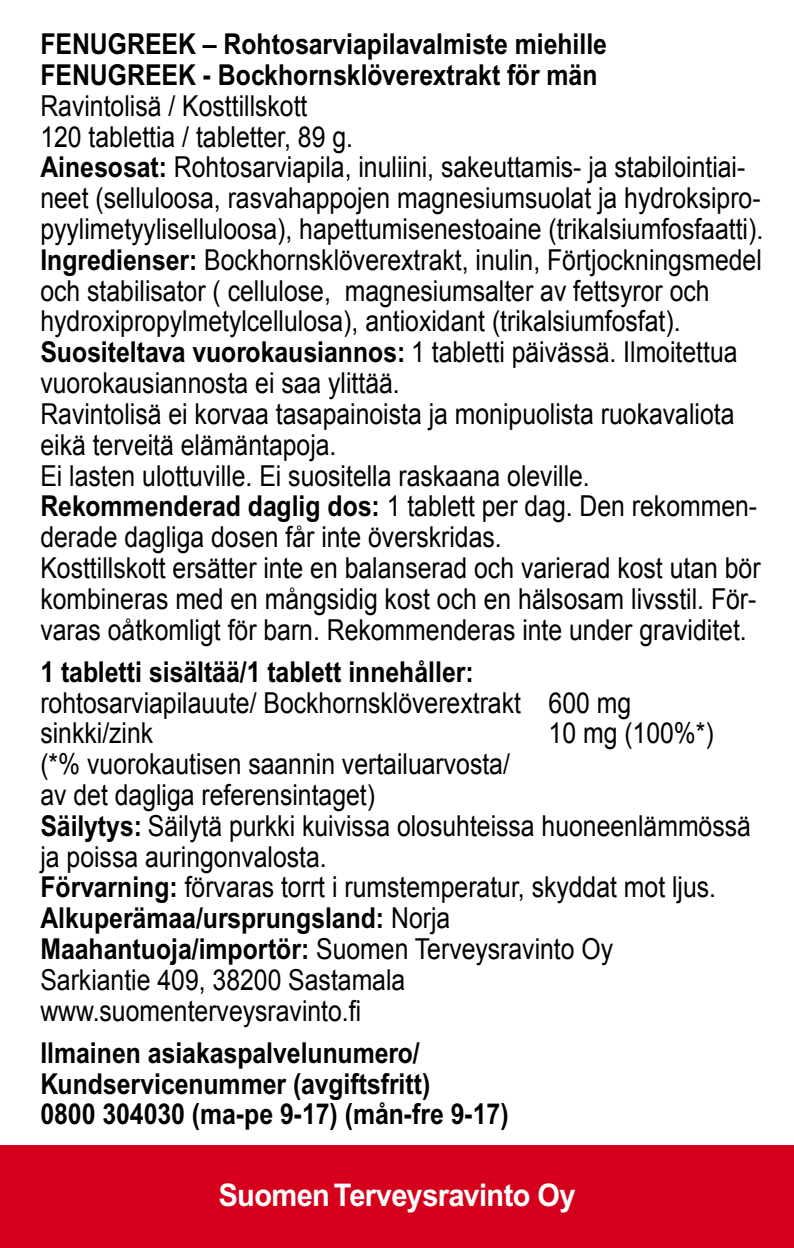
<style>
.page{position:relative;width:794px;height:1248px;background:#fff}
.page>*{position:absolute;margin:0;border:0;box-sizing:border-box;transform-origin:0 0}
.t1{font:700 31.2px "Arial";letter-spacing:-.02em;color:#fff;scale:.93 1}
.t2{font:28.8px/30.8px "Arial";color:#000;scale:.86 1}
.t3{font:700 28.8px/30.8px "Arial";color:#000;scale:.86 1}
.s1{font-weight:700}
</style>
<div class="page">
<div style="left:0;top:1145px;width:794px;height:102px;background:#d5001c"></div>
<p class="t3" style="left:40px;top:29px;width:660px">FENUGREEK – Rohtosarviapilavalmiste miehille<br>FENUGREEK - Bockhornsklöverextrakt för män</p>
<p class="t2" style="left:40px;top:91px;width:842px">Ravintolisä / Kosttillskott<br>120 tablettia / tabletter, 89 g.<br><span class="s1">Ainesosat:</span> Rohtosarviapila, inuliini, sakeuttamis- ja stabilointiai&shy;neet (selluloosa, rasvahappojen magnesiumsuolat ja hydroksipro&shy;pyylimetyyliselluloosa), hapettumisenestoaine (trikalsiumfosfaatti).<br><span class="s1">Ingredienser:</span> Bockhornsklöverextrakt, inulin, Förtjockningsmedel och stabilisator ( cellulose, magnesiumsalter av fettsyror och hydroxipropylmetylcellulosa), antioxidant (trikalsiumfosfat).<br><span class="s1">Suositeltava vuorokausiannos:</span> 1 tabletti päivässä. Ilmoitettua vuorokausiannosta ei saa ylittää.<br>Ravintolisä ei korvaa tasapainoista ja monipuolista ruokavaliota eikä terveitä elämäntapoja.<br>Ei lasten ulottuville. Ei suositella raskaana oleville.<br><span class="s1">Rekommenderad daglig dos:</span> 1 tablett per dag. Den rekommen&shy;derade dagliga dosen får inte överskridas.<br>Kosttillskott ersätter inte en balanserad och varierad kost utan bör kombineras med en mångsidig kost och en hälsosam livsstil. För&shy;varas oåtkomligt för barn. Rekommenderas inte under graviditet.</p>
<p class="t3" style="left:40px;top:656px;width:505px">1 tabletti sisältää/1 tablett innehåller:</p>
<p class="t2" style="left:40px;top:687px;width:688px">rohtosarviapilauute/ Bockhornsklöverextrakt 600 mg sinkki/zink</p>
<p class="t2" style="left:548px;top:718px;width:194px">10 mg (100%*)</p>
<p class="t2" style="left:40px;top:748px;width:827px">(*% vuorokautisen saannin vertailuarvosta/<br>av det dagliga referensintaget)<br><span class="s1">Säilytys:</span> Säilytä purkki kuivissa olosuhteissa huoneenlämmössä ja poissa auringonvalosta.<br><span class="s1">Förvarning:</span> förvaras torrt i rumstemperatur, skyddat mot ljus.<br><span class="s1">Alkuperämaa/ursprungsland:</span> Norja<br><span class="s1">Maahantuoja/importör:</span> Suomen Terveysravinto Oy<br>Sarkiantie 409, 38200 Sastamala<br>www.suomenterveysravinto.fi</p>
<p class="t3" style="left:40px;top:1037px;width:546px">Ilmainen asiakaspalvelunumero/<br>Kundservicenummer (avgiftsfritt)<br>0800 304030 (ma-pe 9-17) (mån-fre 9-17)</p>
<p class="t1" style="left:218px;top:1176px;width:385px">Suomen Terveysravinto Oy</p>
</div>
